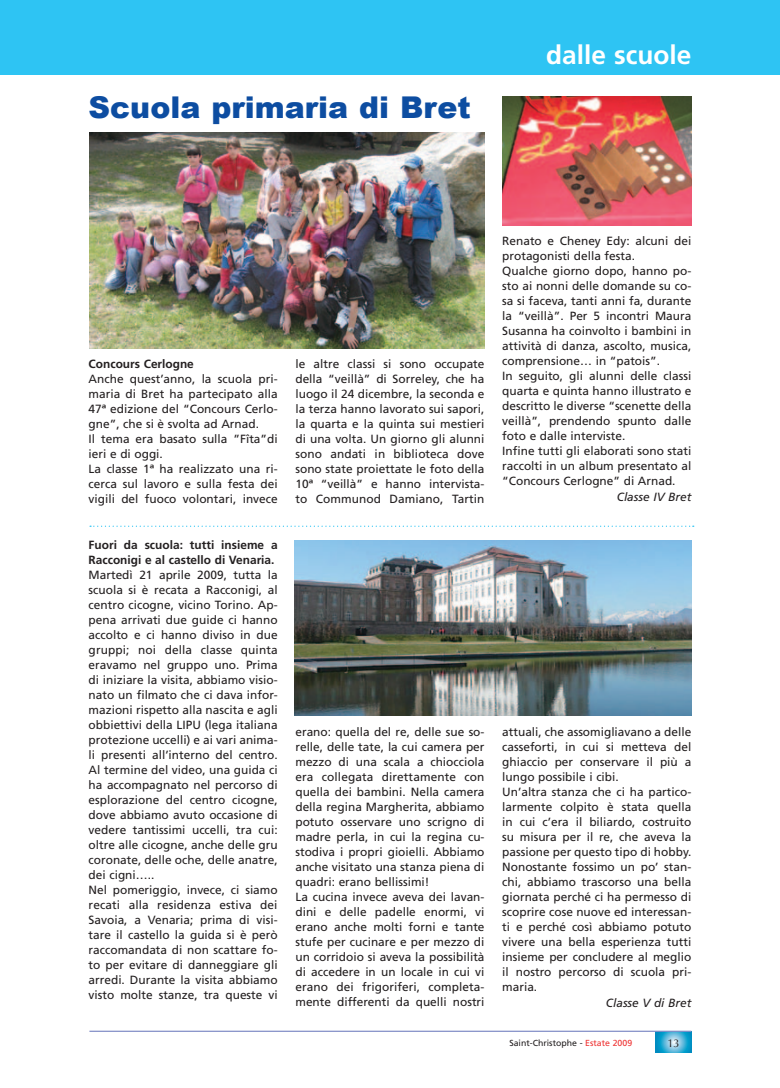
<style>
.page{position:relative;width:780px;height:1088px;background:#fff}
.page>*{position:absolute;margin:0;border:0;box-sizing:border-box;transform-origin:0 0}
.t1{font:900 30px "Arial";color:#0d4da1}
.t2{font:700 26.25px "Frutiger";color:#fff}
.t3{font:11.88px/15px "Frutiger";color:#231f20}
.t4{font:700 11.88px/15px "Frutiger";color:#231f20}
.t5{font:italic 11.88px "Frutiger";color:#231f20}
.t6{font:11.25px "Optima";color:#231f20}
.t7{font:8.75px "Frutiger";color:#231f20}
.s1{color:#ee3131}
</style>
<div class="page">
<svg style="left:656px;top:1032px;width:35px;height:20px"></svg>
<hr style="left:89px;top:1030px;width:602px;height:2px;background:#838fc7">
<img style="left:89px;top:133px;width:395px;height:215px">
<img style="left:502px;top:97px;width:189px;height:128px">
<div style="left:0;top:0;width:18px;height:74px;background:#2ec4f3"></div>
<div style="left:18px;top:0;width:762px;height:74px;background:#2ec4f3"></div>
<svg style="left:90px;top:526px;width:603px;height:1px"></svg>
<img style="left:295px;top:540px;width:396px;height:176px">
<h1 class="t1" style="left:89px;top:91px;width:383px">scuola primaria di Bret</h1>
<h2 class="t2" style="left:546px;top:39px;width:147px">dalle scuole</h2>
<p class="t4" style="left:89px;top:356px;width:107px">Concours Cerlogne</p>
<p class="t3" style="left:89px;top:371px;width:190px">Anche quest’anno, la scuola pri&shy;maria di Bret ha partecipato alla<br>47ª edizione del “Concours Cerlo&shy;gne”, che si è svolta ad Arnad.<br>Il tema era basato sulla ”Fîta”di ieri e di oggi.<br>La classe 1ª ha realizzato una ri&shy;cerca sul lavoro e sulla festa dei vigili del fuoco volontari, invece</p>
<p class="t3" style="left:295px;top:356px;width:191px;text-align:justify">le altre classi si sono occupate della “veillà” di Sorreley, che ha luogo il 24 dicembre, la seconda e la terza hanno lavorato sui sapori, la quarta e la quinta sui mestieri di una volta. Un giorno gli alunni sono andati in biblioteca dove sono state proiettate le foto della 10ª “veillà” e hanno intervista&shy;to Communod Damiano, Tartin</p>
<p class="t3" style="left:502px;top:233px;width:191px">Renato e Cheney Edy: alcuni dei protagonisti della festa.<br>Qualche giorno dopo, hanno po&shy;sto ai nonni delle domande su co&shy;sa si faceva, tanti anni fa, durante la “veillà”. Per 5 incontri Maura<br>Susanna ha coinvolto i bambini in attività di danza, ascolto, musica, comprensione… in “patois”.<br>In seguito, gli alunni delle classi quarta e quinta hanno illustrato e descritto le diverse “scenette della veillà”, prendendo spunto dalle foto e dalle interviste.<br>Infine tutti gli elaborati sono stati raccolti in un album presentato al “Concours Cerlogne” di Arnad.</p>
<p class="t5" style="left:616px;top:490px;width:76px">Classe IV Bret</p>
<p class="t4" style="left:89px;top:538px;width:190px">Fuori da scuola: tutti insieme a<br>Racconigi e al castello di venaria.</p>
<p class="t3" style="left:89px;top:568px;width:191px">Martedì 21 aprile 2009, tutta la scuola si è recata a Racconigi, al centro cicogne, vicino Torino. Ap&shy;pena arrivati due guide ci hanno accolto e ci hanno diviso in due gruppi; noi della classe quinta eravamo nel gruppo uno. Prima di iniziare la visita, abbiamo visio&shy;nato un filmato che ci dava infor&shy;mazioni rispetto alla nascita e agli obbiettivi della LIPU (lega italiana protezione uccelli) e ai vari anima&shy;li presenti all’interno del centro.<br>Al termine del video, una guida ci ha accompagnato nel percorso di esplorazione del centro cicogne, dove abbiamo avuto occasione di vedere tantissimi uccelli, tra cui: oltre alle cicogne, anche delle gru coronate, delle oche, delle anatre, dei cigni…..<br>Nel pomeriggio, invece, ci siamo recati alla residenza estiva dei Savoia, a Venaria; prima di visi&shy;tare il castello la guida si è però raccomandata di non scattare fo&shy;to per evitare di danneggiare gli arredi. Durante la visita abbiamo visto molte stanze, tra queste vi</p>
<p class="t3" style="left:295px;top:724px;width:191px">erano: quella del re, delle sue so&shy;relle, delle tate, la cui camera per mezzo di una scala a chiocciola era collegata direttamente con quella dei bambini. Nella camera della regina Margherita, abbiamo potuto osservare uno scrigno di madre perla, in cui la regina cu&shy;stodiva i propri gioielli. Abbiamo anche visitato una stanza piena di quadri: erano bellissimi!<br>La cucina invece aveva dei lavan&shy;dini e delle padelle enormi, vi erano anche molti forni e tante stufe per cucinare e per mezzo di un corridoio si aveva la possibilità di accedere in un locale in cui vi erano dei frigoriferi, completa&shy;mente differenti da quelli nostri</p>
<p class="t3" style="left:502px;top:724px;width:191px">attuali, che assomigliavano a delle casseforti, in cui si metteva del ghiaccio per conservare il più a lungo possibile i cibi.<br>Un’altra stanza che ci ha partico&shy;larmente colpito è stata quella in cui c’era il biliardo, costruito su misura per il re, che aveva la passione per questo tipo di hobby.<br>Nonostante fossimo un po’ stan&shy;chi, abbiamo trascorso una bella giornata perché ci ha permesso di scoprire cose nuove ed interessan&shy;ti e perché così abbiamo potuto vivere una bella esperienza tutti insieme per concludere al meglio il nostro percorso di scuola pri&shy;maria.</p>
<p class="t5" style="left:605px;top:996px;width:87px">Classe V di Bret</p>
<p class="t7" style="left:509px;top:1037px;width:124px">Saint-Christophe - <span class="s1">Estate 2009</span></p>
<p class="t6" style="left:667px;top:1037px;width:14px">13</p>
</div>
